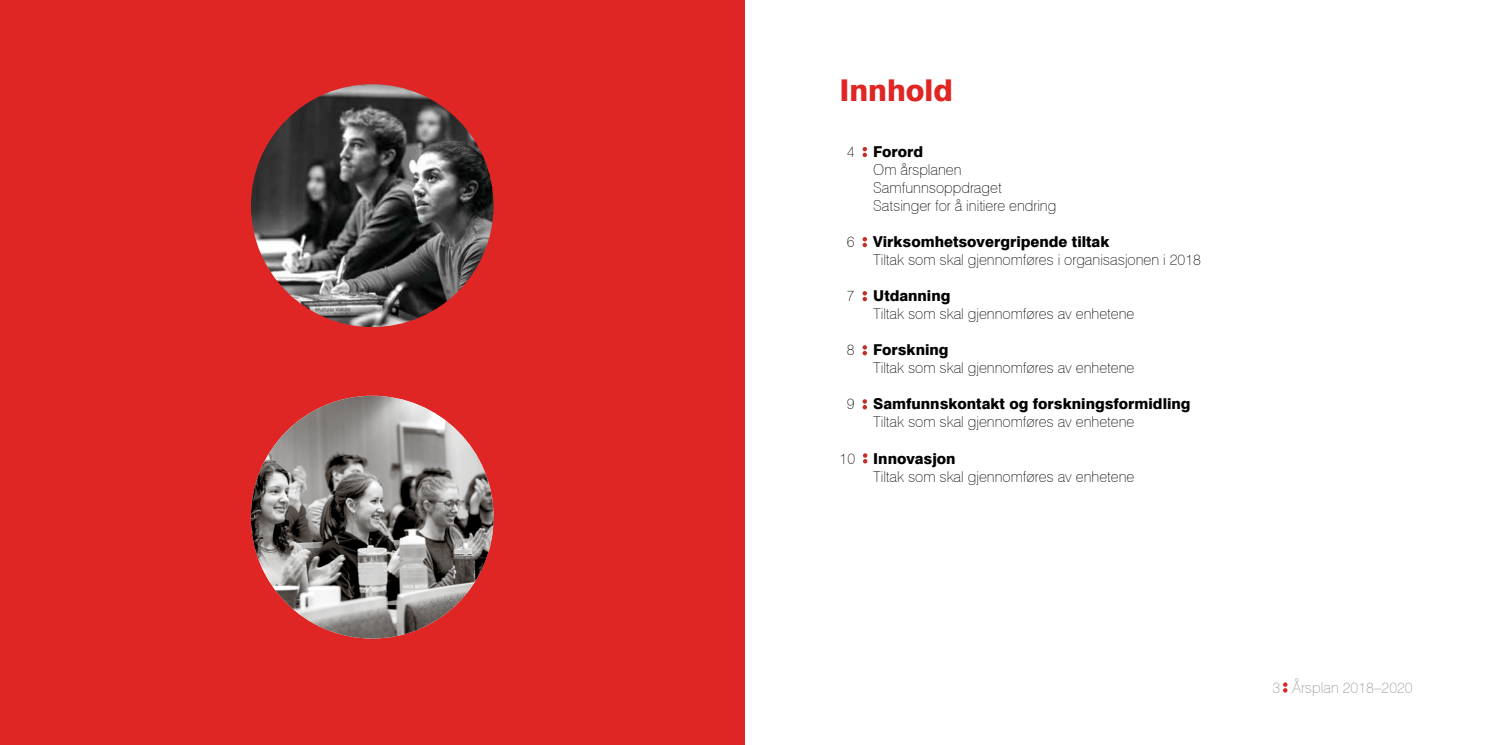
<style>
.page{position:relative;width:1489px;height:745px;background:#fff}
.page>*{position:absolute;margin:0;border:0;box-sizing:border-box;transform-origin:0 0}
.t1{font:800 30px "Swiss 721 BT";color:#df2625}
.t2{font:100 15px/18px "Swiss 721 BT";color:#000}
.t3{font:800 15px/18px "Swiss 721 BT";color:#000}
.t4{font:100 15px "Swiss 721 BT";color:#949290}
.s1{font-weight:800}
.s2{font-weight:100}
</style>
<div class="page">
<div style="left:0;top:0;width:744px;height:744px;background:#df2625"></div>
<svg style="left:1283px;top:682px;width:4px;height:10px"></svg>
<svg style="left:862px;top:147px;width:5px;height:10px"></svg>
<svg style="left:862px;top:237px;width:5px;height:10px"></svg>
<svg style="left:862px;top:291px;width:5px;height:10px"></svg>
<svg style="left:862px;top:345px;width:5px;height:10px"></svg>
<svg style="left:862px;top:399px;width:5px;height:10px"></svg>
<svg style="left:863px;top:453px;width:4px;height:10px"></svg>
<img style="left:251px;top:84px;width:242px;height:243px;border-radius:121px">
<img style="left:251px;top:395px;width:242px;height:243px;border-radius:121px">
<h1 class="t1" style="left:839px;top:72px;width:115px">Innhold</h1>
<p class="t2" style="left:873px;top:143px;width:185px;text-indent:-26px">4 <span class="s1">Forord<br></span>Om årsplanen<br>Samfunnsoppdraget<br>Satsinger for å initiere endring</p>
<p class="t2" style="left:873px;top:233px;width:329px;text-indent:-26px">6 <span class="s1">Virksomhetsovergripende tiltak<br></span>Tiltak som skal gjennomføres i organisasjonen i 2018</p>
<p class="t2" style="left:873px;top:287px;width:262px;text-indent:-26px">7 <span class="s1">Utdanning<br></span>Tiltak som skal gjennomføres av enhetene</p>
<p class="t2" style="left:873px;top:341px;width:262px;text-indent:-26px">8 <span class="s1">Forskning<br></span>Tiltak som skal gjennomføres av enhetene</p>
<p class="t3" style="left:873px;top:395px;width:319px;text-indent:-26px"><span class="s2">9</span> Samfunnskontakt og forskningsformidling<br><span class="s2">Tiltak som skal gjennomføres av enhetene</span></p>
<p class="t2" style="left:873px;top:449px;width:262px;text-indent:-34px">10 <span class="s1">Innovasjon<br></span>Tiltak som skal gjennomføres av enhetene</p>
<p class="t4" style="left:1272px;top:677px;width:9px">3</p>
<p class="t4" style="left:1292px;top:677px;width:122px">Årsplan 2018–2020</p>
</div>
